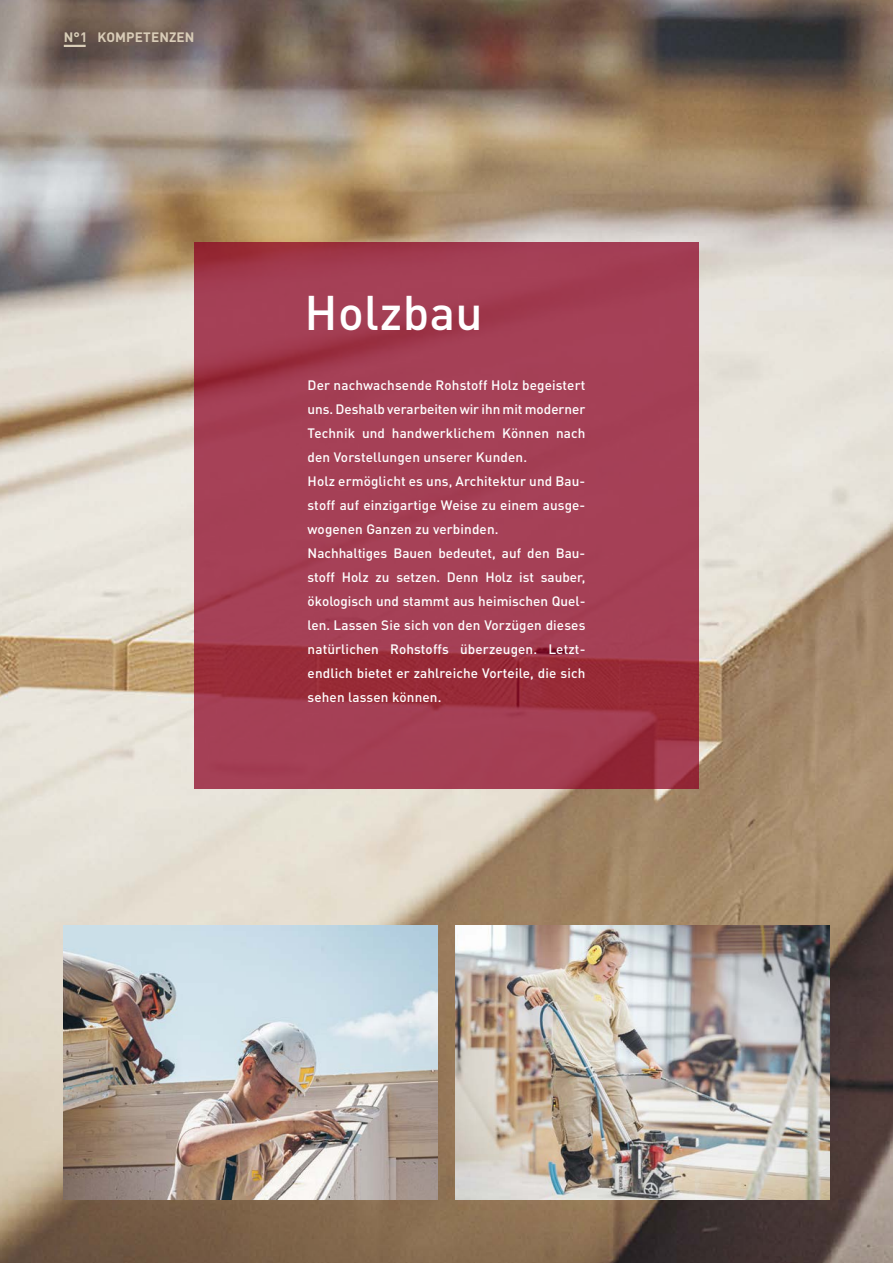
<style>
.page{position:relative;width:893px;height:1263px;background:#fff}
.page>*{position:absolute;margin:0;border:0;box-sizing:border-box;transform-origin:0 0}
.t1{font:500 48px "DINOT";letter-spacing:.01em;color:#fff}
.t2{font:500 13.5px/24px "DINOT";letter-spacing:.01em;color:#fff}
.t3{font:700 13.5px "DINOT";letter-spacing:.01em;color:#d8ccb7}
</style>
<div class="page">
<img style="left:0;top:0;width:893px;height:1263px">
<img style="left:455px;top:925px;width:374px;height:274px">
<img style="left:64px;top:925px;width:374px;height:274px">
<svg style="left:194px;top:242px;width:505px;height:547px;background:#a23c50"></svg>
<hr style="left:64px;top:45px;width:22px;height:2px;background:#d8ccb7">
<p class="t3" style="left:64px;top:29px;width:132px">N°1 KOMPETENZEN</p>
<p class="t1" style="left:304px;top:282px;width:180px">Holzbau</p>
<p class="t2" style="left:308px;top:373px;width:279px">Der nachwachsende Rohstoff Holz begeistert uns. Deshalb verarbeiten wir ihn mit moderner Technik und handwerklichem Können nach den Vorstellungen unserer Kunden.<br>Holz ermöglicht es uns, Architektur und Bau&shy;stoff auf einzigartige Weise zu einem ausge&shy;wogenen Ganzen zu verbinden.<br>Nachhaltiges Bauen bedeutet, auf den Bau&shy;stoff Holz zu setzen. Denn Holz ist sauber, ökologisch und stammt aus heimischen Quel&shy;len. Lassen Sie sich von den Vorzügen dieses natürlichen Rohstoffs überzeugen. Letzt&shy;endlich bietet er zahlreiche Vorteile, die sich sehen lassen können.</p>
</div>
